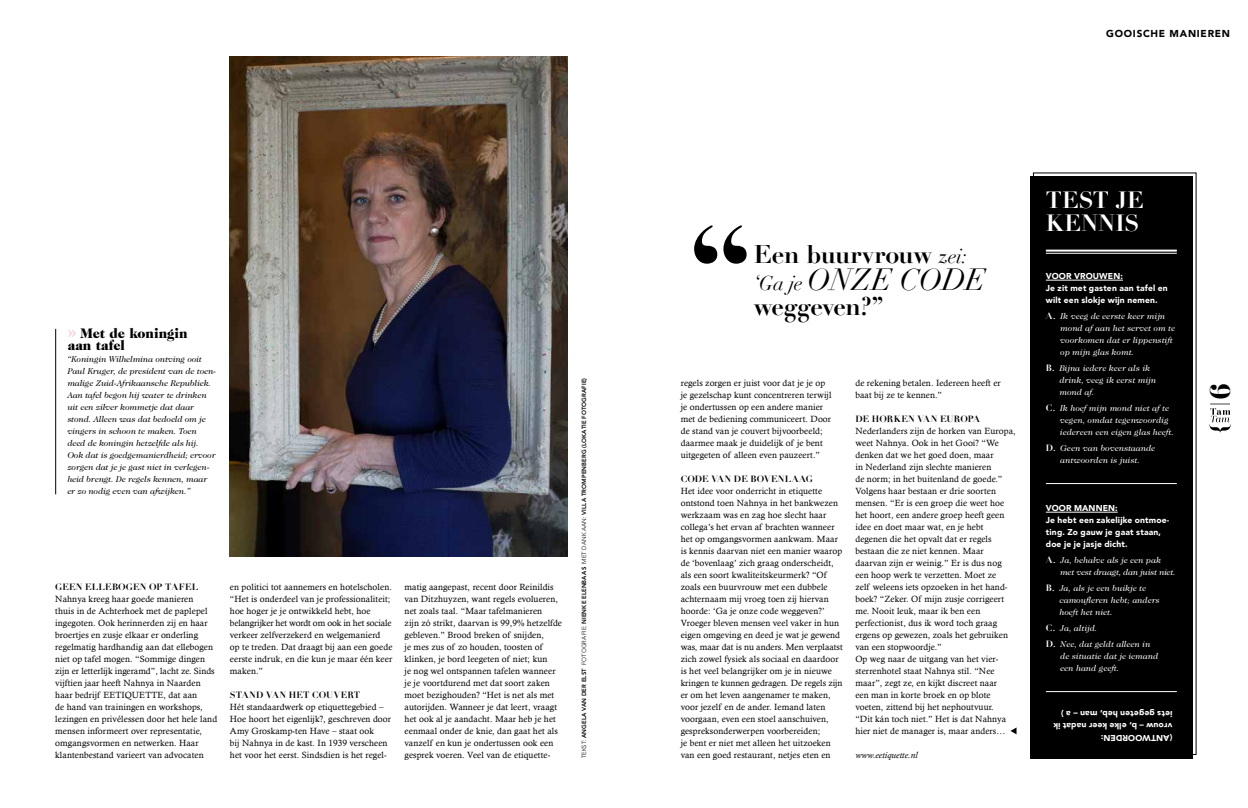
<style>
.page{position:relative;width:1248px;height:808px;background:#fff}
.page>*{position:absolute;margin:0;border:0;box-sizing:border-box;transform-origin:0 0}
.t1{font:italic 30px "Didot";letter-spacing:-.005em;color:#000}
.t2{font:700 28.5px "Trivia Serif";color:#000}
.t3{font:700 25px "Didot";letter-spacing:-.015em;color:#000}
.t4{font:700 23px/23px "Didot";letter-spacing:.005em;color:#fff}
.t5{font:900 14px/12px "Caslon Two Twenty Four";color:#000}
.t6{font:900 10px "Avenir LT";letter-spacing:.075em;color:#000}
.t7{font:9px/12px "Calisto";letter-spacing:.01em;color:#000}
.t8{font:700 9px "Didot";letter-spacing:.02em;color:#000}
.t9{font:700 9px "Didot";color:#000}
.t10{font:italic 9px "Calisto";letter-spacing:.01em;color:#000}
.t11{font:italic 8.5px/12px "Caslon Two Twenty Four";letter-spacing:.01em;color:#fff}
.t12{font:italic 8.5px/12px "Caslon Two Twenty Four";color:#000}
.t13{font:900 8.5px/12px "Avenir LT Std";letter-spacing:.015em;color:#fff}
.t14{font:italic 8.5px/12px "Caslon Two Twenty Four";letter-spacing:-.015em;color:#fff}
.t15{font:800 6px "Avenir LT";letter-spacing:.015em;color:#000}
.s1{font-family:"Calisto";font-weight:400;font-size:20px;color:#f8c8d0}
.s2{font-weight:300}
.s3{font-weight:400;font-style:italic;font-size:20px}
.s4{font-size:20px}
.s5{font-family:"Didot";font-weight:700;font-style:normal;font-size:9px}
</style>
<div class="page">
<img style="left:230px;top:57px;width:337px;height:499px">
<svg style="left:1209px;top:404px;width:21px;height:28px"></svg>
<div style="left:1029px;top:176px;width:163px;height:582px;background:#000"></div>
<hr style="left:1045px;top:250px;width:131px;height:2px;background:#fff">
<hr style="left:1045px;top:253px;width:131px;height:1px;background:#fff">
<hr style="left:1045px;top:280px;width:77px;height:1px;background:#fff">
<hr style="left:1045px;top:483px;width:131px;height:1px;background:#fff">
<hr style="left:1045px;top:512px;width:72px;height:1px;background:#fff">
<hr style="left:1045px;top:691px;width:131px;height:1px;background:#fff">
<hr style="left:55px;top:329px;width:1px;height:165px;background:#000">
<svg style="left:694px;top:225px;width:52px;height:39px"></svg>
<svg style="left:1010px;top:727px;width:6px;height:7px"></svg>
<h3 class="t5" style="left:68px;top:327px;width:122px"><span class="s1">»</span> Met de koningin aan tafel</h3>
<p class="t12" style="left:68px;top:353px;width:150px">“Koningin Wilhelmina ontving ooit Paul Kruger, de president van de toen&shy;malige Zuid-Afrikaansche Republiek.<br>Aan tafel begon hij water te drinken uit een zilver kommetje dat daar stond. Alleen was dat bedoeld om je vingers in schoon te maken. Toen deed de koningin hetzelfde als hij.<br>Ook dat is goedgemanierdheid; ervoor zorgen dat je je gast niet in verlegen&shy;heid brengt. De regels kennen, maar er zo nodig even van afwijken.”</p>
<p class="t8" style="left:55px;top:581px;width:144px">GEEN ELLEBOGEN OP TAFEL</p>
<p class="t7" style="left:55px;top:593px;width:163px">Nahnya kreeg haar goede manieren<br>thuis in de Achterhoek met de paplepel ingegoten. Ook herinnerden zij en haar broertjes en zusje elkaar er onderling regelmatig hardhandig aan dat ellebogen niet op tafel mogen. “Sommige dingen zijn er letterlijk ingeramd”, lacht ze. Sinds vijftien jaar heeft Nahnya in Naarden haar bedrijf EETIQUETTE, dat aan<br>de hand van trainingen en workshops, lezingen en privélessen door het hele land mensen informeert over representatie, omgangsvormen en netwerken. Haar klantenbestand varieert van advocaten</p>
<p class="t7" style="left:230px;top:581px;width:164px">en politici tot aannemers en hotelscholen. “Het is onderdeel van je professionaliteit; hoe hoger je je ontwikkeld hebt, hoe belangrijker het wordt om ook in het sociale verkeer zelfverzekerd en welgemanierd op te treden. Dat draagt bij aan een goede eerste indruk, en die kun je maar één keer maken.”</p>
<p class="t8" style="left:230px;top:689px;width:132px">STAND VAN HET COUVERT</p>
<p class="t7" style="left:230px;top:701px;width:163px">Hét standaardwerk op etiquettegebied – Hoe hoort het eigenlijk?, geschreven door Amy Groskamp-ten Have – staat ook<br>bij Nahnya in de kast. In 1939 verscheen het voor het eerst. Sindsdien is het regel-</p>
<p class="t7" style="left:404px;top:581px;width:159px">matig aangepast, recent door Reinildis van Ditzhuyzen, want regels evolueren, net zoals taal. “Maar tafelmanieren<br>zijn zó strikt, daarvan is 99,9% hetzelfde gebleven.” Brood breken of snijden,<br>je mes zus of zo houden, toosten of klinken, je bord leegeten of niet; kun<br>je nog wel ontspannen tafelen wanneer je je voortdurend met dat soort zaken moet bezighouden? “Het is net als met autorijden. Wanneer je dat leert, vraagt het ook al je aandacht. Maar heb je het eenmaal onder de knie, dan gaat het als vanzelf en kun je ondertussen ook een gesprek voeren. Veel van de etiquette-</p>
<p class="t15" style="left:580px;top:758px;width:382px;rotate:-90deg"><span class="s2">TEKST:</span> ANGELA VAN DER ELST <span class="s2">FOTOGRAFIE:</span> NIENKE ELENBAAS <span class="s2">MET DANK AAN:</span> VILLA TROMPENBERG (LOKATIE FOTOGRAFIE)</p>
<p class="t6" style="left:1106px;top:27px;width:125px">GOOISCHE MANIEREN</p>
<h3 class="t3" style="left:753px;top:239px;width:215px">Een buurvrouw <span class="s3">zei:</span></h3>
<h1 class="t1" style="left:753px;top:261px;width:234px"><span class="s4">‘Ga je</span> ONZE CODE</h1>
<h3 class="t3" style="left:753px;top:291px;width:131px">weggeven?”</h3>
<p class="t7" style="left:680px;top:377px;width:152px">regels zorgen er juist voor dat je je op je gezelschap kunt concentreren terwijl je ondertussen op een andere manier met de bediening communiceert. Door de stand van je couvert bijvoorbeeld; daarmee maak je duidelijk of je bent uitgegeten of alleen even pauzeert.”</p>
<p class="t8" style="left:680px;top:473px;width:134px">CODE VAN DE BOVENLAAG</p>
<p class="t7" style="left:680px;top:485px;width:163px">Het idee voor onderricht in etiquette ontstond toen Nahnya in het bankwezen werkzaam was en zag hoe slecht haar collega’s het ervan af brachten wanneer het op omgangsvormen aankwam. Maar is kennis daarvan niet een manier waarop de ‘bovenlaag’ zich graag onderscheidt, als een soort kwaliteitskeurmerk? “Of zoals een buurvrouw met een dubbele achternaam mij vroeg toen zij hiervan hoorde: ‘Ga je onze code weggeven?’ Vroeger bleven mensen veel vaker in hun eigen omgeving en deed je wat je gewend was, maar dat is nu anders. Men verplaatst zich zowel fysiek als sociaal en daardoor is het veel belangrijker om je in nieuwe kringen te kunnen gedragen. De regels zijn er om het leven aangenamer te maken, voor jezelf en de ander. Iemand laten voorgaan, even een stoel aanschuiven, gespreksonderwerpen voorbereiden;<br>je bent er niet met alleen het uitzoeken van een goed restaurant, netjes eten en</p>
<p class="t7" style="left:855px;top:377px;width:147px">de rekening betalen. Iedereen heeft er baat bij ze te kennen.”</p>
<p class="t9" style="left:855px;top:413px;width:126px">DE HORKEN VAN EUROPA</p>
<p class="t7" style="left:855px;top:425px;width:162px">Nederlanders zijn de horken van Europa, weet Nahnya. Ook in het Gooi? “We denken dat we het goed doen, maar<br>in Nederland zijn slechte manieren<br>de norm; in het buitenland de goede.” Volgens haar bestaan er drie soorten mensen. “Er is een groep die weet hoe het hoort, een andere groep heeft geen idee en doet maar wat, en je hebt degenen die het opvalt dat er regels bestaan die ze niet kennen. Maar daarvan zijn er weinig.” Er is dus nog een hoop werk te verzetten. Moet ze<br>zelf weleens iets opzoeken in het hand&shy;boek? “Zeker. Of mijn zusje corrigeert me. Nooit leuk, maar ik ben een perfectionist, dus ik word toch graag ergens op gewezen, zoals het gebruiken van een stopwoordje.”<br>Op weg naar de uitgang van het vier&shy;sterrenhotel staat Nahnya stil. “Nee maar”, zegt ze, en kijkt discreet naar<br>een man in korte broek en op blote voeten, zittend bij het nephoutvuur.<br>“Dit kán toch niet.” Het is dat Nahnya hier niet de manager is, maar anders…</p>
<p class="t10" style="left:855px;top:750px;width:64px">www.eetiquette.nl</p>
<h3 class="t4" style="left:1045px;top:189px;width:99px">TEST JE<br>KENNIS</h3>
<p class="t13" style="left:1045px;top:270px;width:123px">VOOR VROUWEN:<br>Je zit met gasten aan tafel en wilt een slokje wijn nemen.</p>
<p class="t11" style="left:1060px;top:310px;width:116px;text-indent:-15px"><span class="s5">A.</span> Ik veeg de eerste keer mijn mond af aan het servet om te voorkomen dat er lippenstift op mijn glas komt.</p>
<p class="t11" style="left:1059px;top:362px;width:98px;text-indent:-14px"><span class="s5">B.</span> Bijna iedere keer als ik drink, veeg ik eerst mijn mond af.</p>
<p class="t11" style="left:1060px;top:402px;width:115px;text-indent:-14px"><span class="s5">C.</span> Ik hoef mijn mond niet af te vegen, omdat tegenwoordig iedereen een eigen glas heeft.</p>
<p class="t11" style="left:1045px;top:442px;width:111px;text-align:center"><span class="s5">D.</span> Geen van bovenstaande antwoorden is juist.</p>
<p class="t13" style="left:1045px;top:502px;width:125px">VOOR MANNEN:<br>Je hebt een zakelijke ontmoe&shy;ting. Zo gauw je gaat staan, doe je je jasje dicht.</p>
<p class="t14" style="left:1060px;top:554px;width:117px;text-indent:-15px"><span class="s5">A.</span> Ja, behalve als je een pak met vest draagt, dan juist niet.</p>
<p class="t11" style="left:1059px;top:582px;width:102px;text-indent:-14px"><span class="s5">B.</span> Ja, als je een buikje te camoufleren hebt; anders hoeft het niet.</p>
<p class="t11" style="left:1045px;top:620px;width:106px;line-height:16px"><span class="s5">C.</span> Ja, altijd.<br><span class="s5">D.</span> Nee, dat geldt alleen in</p>
<p class="t11" style="left:1060px;top:650px;width:99px">de situatie dat je iemand een hand geeft.</p>
<p class="t13" style="left:1172px;top:744px;width:121px;rotate:-180deg">(ANTWOORDEN:<br>vrouw – b, elke keer nadat ik iets gegeten heb, man – a )</p>
<h2 class="t2" style="left:1203px;top:400px;width:19px;rotate:-90deg">6</h2>
</div>
